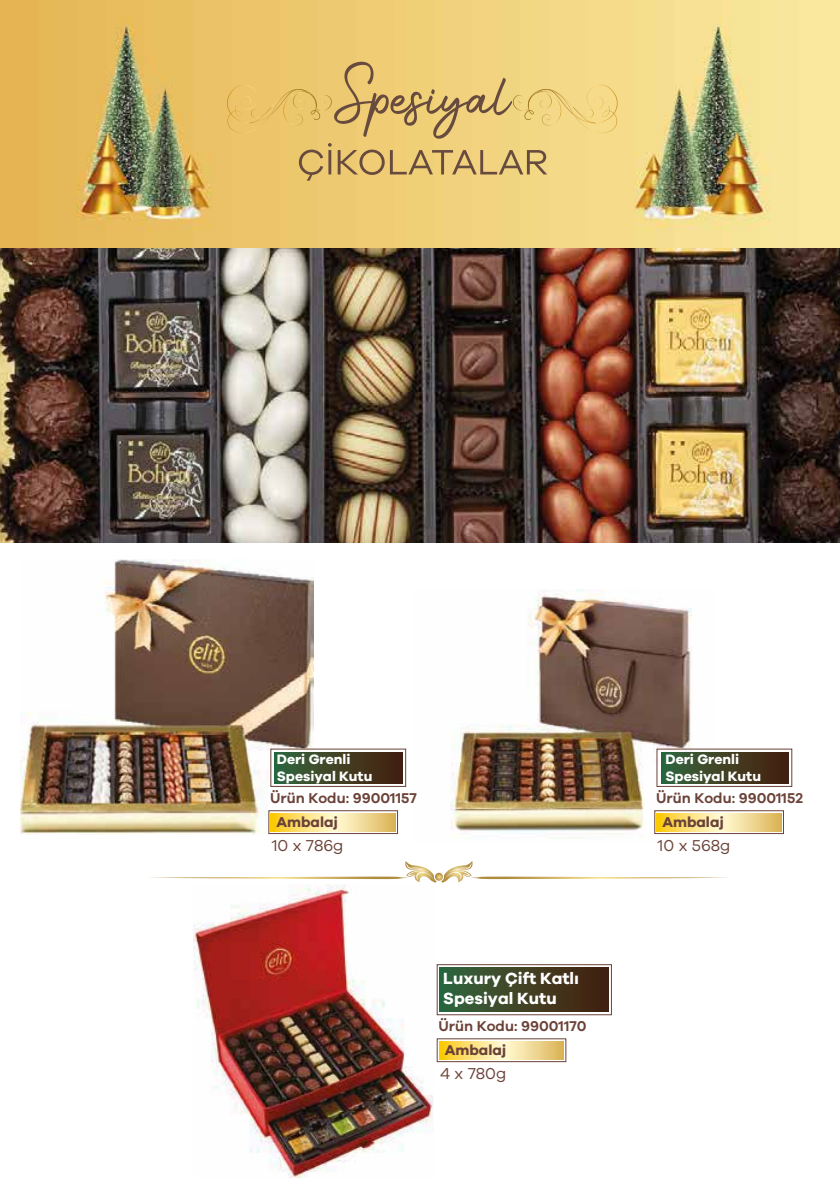
<style>
.page{position:relative;width:840px;height:1191px;background:#fff}
.page>*{position:absolute;margin:0;border:0;box-sizing:border-box;transform-origin:0 0}
.t1{font:700 16.6px/20px "Galano Grotesque";color:#fff}
.t2{font:16.2px "Galano Grotesque";color:#6b4238}
.t3{font:600 14.6px "Galano Grotesque";color:#6b4238}
.t4{font:700 14.6px "Galano Grotesque";color:#6b4238}
.t5{font:700 14px/16.8px "Galano Grotesque";color:#fff}
</style>
<div class="page">
<img style="left:1px;top:247px;width:837px;height:295px">
<img style="left:1px;top:0;width:838px;height:247px">
<svg style="left:150px;top:861px;width:578px;height:21px"></svg>
<svg style="left:225px;top:62px;width:393px;height:119px;background:#e4c373"></svg>
<img style="left:451px;top:589px;width:262px;height:250px">
<img style="left:20px;top:559px;width:293px;height:275px">
<svg style="left:271px;top:813px;width:124px;height:18px;background:#f6dc84"></svg>
<div style="left:275px;top:752px;width:127px;height:31px;background:linear-gradient(to right,#33663d,#481e0d)"></div>
<div style="left:660px;top:752px;width:127px;height:31px;background:linear-gradient(to right,#32673e,#481e0d)"></div>
<div style="left:268px;top:810px;width:129px;height:24px;border:1px solid #6b4238"></div>
<svg style="left:656px;top:813px;width:125px;height:18px;background:#f6dc83"></svg>
<div style="left:654px;top:810px;width:129px;height:24px;border:1px solid #6b4238"></div>
<img style="left:193px;top:884px;width:240px;height:293px">
<svg style="left:439px;top:1041px;width:124px;height:18px;background:#f6dc84"></svg>
<div style="left:439px;top:967px;width:169px;height:44px;background:linear-gradient(to right,#32673e,#481e0d)"></div>
<div style="left:436px;top:964px;width:175px;height:51px;border:1px solid #6b4238"></div>
<div style="left:436px;top:1038px;width:129px;height:24px;border:1px solid #6b4238"></div>
<p class="t5" style="left:277px;top:750px;width:97px">Deri Grenli<br>Spesiyal Kutu</p>
<p class="t4" style="left:276px;top:813px;width:63px">Ambalaj</p>
<p class="t3" style="left:270px;top:789px;width:148px">Ürün Kodu: 99001157</p>
<p class="t2" style="left:271px;top:836px;width:73px">10 x 786g</p>
<p class="t1" style="left:443px;top:967px;width:137px">Luxury Çift Katlı<br>Spesiyal Kutu</p>
<p class="t4" style="left:444px;top:1041px;width:63px">Ambalaj</p>
<p class="t2" style="left:440px;top:1064px;width:68px">4 x 780g</p>
<p class="t3" style="left:438px;top:1017px;width:149px">Ürün Kodu: 99001170</p>
<p class="t5" style="left:665px;top:750px;width:97px">Deri Grenli<br>Spesiyal Kutu</p>
<p class="t3" style="left:655px;top:789px;width:148px">Ürün Kodu: 99001152</p>
<p class="t4" style="left:662px;top:813px;width:63px">Ambalaj</p>
<p class="t2" style="left:657px;top:836px;width:74px">10 x 568g</p>
</div>
